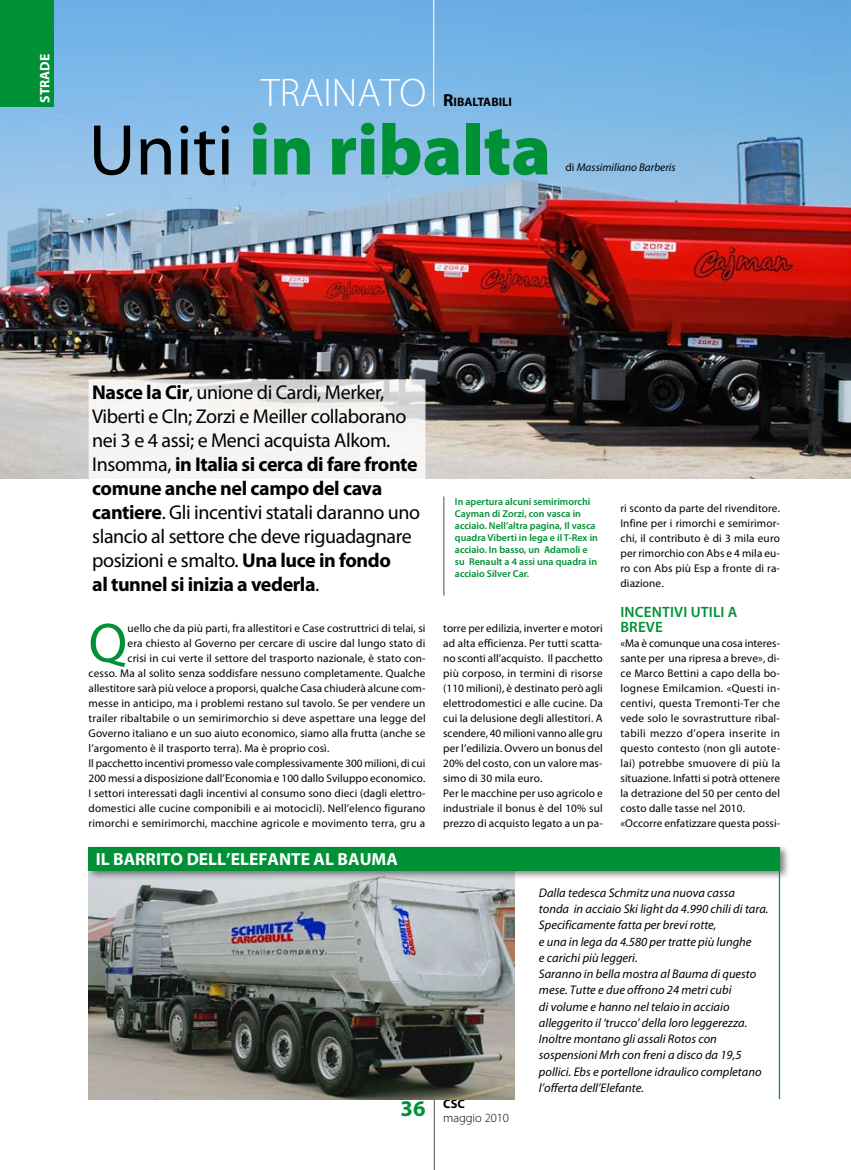
<style>
.page{position:relative;width:851px;height:1170px;background:#fff}
.page>*{position:absolute;margin:0;border:0;box-sizing:border-box;transform-origin:0 0}
.t1{font:900 72.5px "Myriad Pro";color:#009036}
.t2{font:55.75px "Myriad Pro";color:#009036}
.t3{font:300 40px "Myriad Pro";color:#fff}
.t4{font:700 22.5px "Myriad Pro";color:#009036}
.t5{font:20px/24px "Myriad Pro";letter-spacing:-.02em;color:#000}
.t6{font:700 17.5px "Myriad Pro";color:#fff}
.t7{font:600 15px "Myriad Pro";letter-spacing:.01em;color:#009036}
.t8{font:700 13.75px "Myriad Pro";color:#fff}
.t9{font:italic 12.5px/16.2px "Myriad Pro";color:#000}
.t10{font:300 12.5px "Myriad Pro";color:#000}
.t11{font:700 12.5px "Myriad";color:#000}
.t12{font:700 12.25px "Myriad";color:#000}
.t13{font:11.25px/15px "Myriad Pro";letter-spacing:.01em;color:#000}
.t14{font:italic 11.25px "Myriad Pro";color:#000}
.t15{font:600 10px/12px "Myriad Pro";color:#009036}
.s1{font-size:17.5px}
.s2{font-weight:400;color:#000}
.s3{font-style:normal}
.s4{font-weight:700}
</style>
<div class="page">
<hr style="left:433px;top:1098px;width:2px;height:71px;background:#707173">
<img style="left:0;top:0;width:850px;height:478px">
<hr style="left:433px;top:0;width:1px;height:106px;background:#fff">
<hr style="left:443px;top:496px;width:1px;height:99px;background:#707173">
<div style="left:0;top:0;width:53px;height:106px;background:#009036"></div>
<img style="left:89px;top:880px;width:425px;height:219px">
<div style="left:89px;top:379px;width:336px;height:216px;background:#fff;border:1px solid #fff"></div>
<div style="left:85px;top:844px;width:705px;height:36px;background:#000;opacity:.5"></div>
<div style="left:89px;top:847px;width:691px;height:23px;background:#009036"></div>
<hr style="left:778px;top:847px;width:2px;height:251px;background:#009036">
<p class="t8" style="left:36px;top:103px;width:51px;rotate:-90deg">STRADE</p>
<h3 class="t3" style="left:261px;top:71px;width:166px">TRAINATO</h3>
<p class="t12" style="left:443px;top:96px;width:70px"><span class="s1">R</span>ibaltabili</p>
<h1 class="t1" style="left:89px;top:109px;width:464px"><span class="s2">Uniti</span> in ribalta</h1>
<p class="t14" style="left:565px;top:160px;width:112px"><span class="s3">di</span> Massimiliano Barberis</p>
<p class="t5" style="left:92px;top:380px;width:329px"><span class="s4">Nasce la Cir</span>, unione di Cardi, Merker, Viberti e Cln; Zorzi e Meiller collaborano nei 3 e 4 assi; e Menci acquista Alkom.<br>Insomma, <span class="s4">in Italia si cerca di fare fronte comune anche nel campo del cava cantiere</span>. Gli incentivi statali daranno uno slancio al settore che deve riguadagnare posizioni e smalto. <span class="s4">Una luce in fondo<br>al tunnel si inizia a vederla</span>.</p>
<h2 class="t2" style="left:89px;top:608px;width:40px">Q</h2>
<p class="t13" style="left:128px;top:620px;width:299px">uello che da più parti, fra allestitori e Case costruttrici di telai, si</p>
<p class="t13" style="left:128px;top:635px;width:299px">era chiesto al Governo per cercare di uscire dal lungo stato di</p>
<p class="t13" style="left:128px;top:650px;width:299px">crisi in cui verte il settore del trasporto nazionale, è stato con-</p>
<p class="t13" style="left:89px;top:665px;width:338px">cesso. Ma al solito senza soddisfare nessuno completamente. Qualche</p>
<p class="t13" style="left:89px;top:680px;width:338px">allestitore sarà più veloce a proporsi, qualche Casa chiuderà alcune com-</p>
<p class="t13" style="left:89px;top:695px;width:338px">messe in anticipo, ma i problemi restano sul tavolo. Se per vendere un</p>
<p class="t13" style="left:89px;top:710px;width:338px">trailer ribaltabile o un semirimorchio si deve aspettare una legge del</p>
<p class="t13" style="left:89px;top:725px;width:338px">Governo italiano e un suo aiuto economico, siamo alla frutta (anche se</p>
<p class="t13" style="left:89px;top:740px;width:242px">l’argomento è il trasporto terra). Ma è proprio così.</p>
<p class="t13" style="left:89px;top:755px;width:338px">Il pacchetto incentivi promesso vale complessivamente 300 milioni, di cui</p>
<p class="t13" style="left:89px;top:770px;width:338px">200 messi a disposizione dall’Economia e 100 dallo Sviluppo economico.</p>
<p class="t13" style="left:89px;top:785px;width:338px">I settori interessati dagli incentivi al consumo sono dieci (dagli elettro-</p>
<p class="t13" style="left:89px;top:800px;width:338px">domestici alle cucine componibili e ai motocicli). Nell’elenco figurano</p>
<p class="t13" style="left:89px;top:815px;width:338px">rimorchi e semirimorchi, macchine agricole e movimento terra, gru a</p>
<h3 class="t6" style="left:96px;top:848px;width:303px">IL BARRITO DELL’ELEFANTE AL BAUMA</h3>
<h3 class="t4" style="left:400px;top:1093px;width:26px">36</h3>
<p class="t15" style="left:455px;top:495px;width:144px">In apertura alcuni semirimorchi<br>Cayman di Zorzi, con vasca in acciaio. Nell’altra pagina, Il vasca quadra Viberti in lega e il T-Rex in acciaio. In basso, un Adamoli e su Renault a 4 assi una quadra in acciaio Silver Car.</p>
<p class="t13" style="left:443px;top:620px;width:161px">torre per edilizia, inverter e motori ad alta efficienza. Per tutti scatta&shy;no sconti all’acquisto. Il pacchetto più corposo, in termini di risorse (110 milioni), è destinato però agli elettrodomestici e alle cucine. Da cui la delusione degli allestitori. A scendere, 40 milioni vanno alle gru per l’edilizia. Ovvero un bonus del 20% del costo, con un valore mas&shy;simo di 30 mila euro.<br>Per le macchine per uso agricolo e industriale il bonus è del 10% sul prezzo di acquisto legato a un pa-</p>
<p class="t13" style="left:620px;top:500px;width:161px;text-align:justify">ri sconto da parte del rivenditore.<br>Infine per i rimorchi e semirimor&shy;chi, il contributo è di 3 mila euro per rimorchio con Abs e 4 mila eu&shy;ro con Abs più Esp a fronte di ra&shy;diazione.</p>
<h3 class="t7" style="left:620px;top:602px;width:39px">Incentivi</h3>
<h3 class="t7" style="left:690px;top:602px;width:46px">utili a</h3>
<h3 class="t7" style="left:620px;top:617px;width:44px">breve</h3>
<p class="t13" style="left:620px;top:635px;width:161px">«Ma è comunque una cosa interes&shy;sante per una ripresa a breve», di&shy;ce Marco Bettini a capo della bo&shy;lognese Emilcamion. «Questi in&shy;centivi, questa Tremonti-Ter che vede solo le sovrastrutture ribal&shy;tabili mezzo d’opera inserite in questo contesto (non gli autote&shy;lai) potrebbe smuovere di più la situazione. Infatti si potrà ottenere la detrazione del 50 per cento del costo dalle tasse nel 2010. «Occorre enfatizzare questa possi-</p>
<p class="t11" style="left:443px;top:1097px;width:23px">CSC</p>
<p class="t10" style="left:443px;top:1111px;width:67px">MAGGIO 2010</p>
<p class="t9" style="left:539px;top:884px;width:231px">Dalla tedesca Schmitz una nuova cassa<br>tonda in acciaio Ski light da 4.990 chili di tara.<br>Specificamente fatta per brevi rotte,<br>e una in lega da 4.580 per tratte più lunghe<br>e carichi più leggeri.<br>Saranno in bella mostra al Bauma di questo mese. Tutte e due offrono 24 metri cubi<br>di volume e hanno nel telaio in acciaio alleggerito il ‘trucco’ della loro leggerezza.<br>Inoltre montano gli assali Rotos con sospensioni Mrh con freni a disco da 19,5 pollici. Ebs e portellone idraulico completano l’offerta dell’Elefante.</p>
</div>
